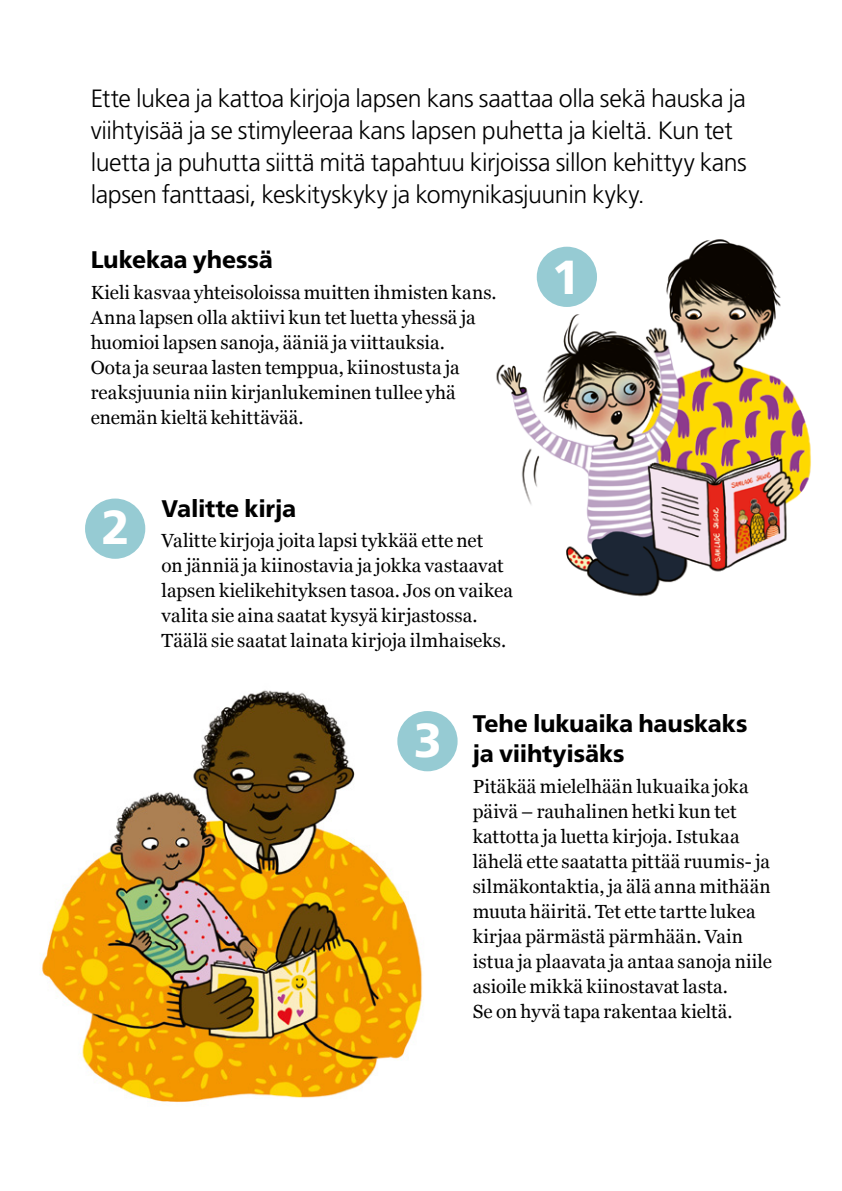
<style>
.page{position:relative;width:842px;height:1191px;background:#fff}
.page>*{position:absolute;margin:0;border:0;box-sizing:border-box;transform-origin:0 0}
.t1{font:800 47.8px "Frutiger SLLOTF";color:#fff}
.t2{font:300 25px/32px "Frutiger SLLOTF";letter-spacing:-.015em;color:#000}
.t3{font:800 24px/30px "Frutiger SLLOTF";letter-spacing:-.01em;color:#000}
.t4{font:19px/25px "Georgia";letter-spacing:.005em;color:#000}
</style>
<div class="page">
<img style="left:496px;top:239px;width:315px;height:358px">
<img style="left:41px;top:690px;width:406px;height:412px">
<div style="left:537px;top:247px;width:60px;height:60px;background:#96cbd3;border-radius:50%"></div>
<div style="left:85px;top:498px;width:60px;height:61px;background:#96cbd3;border-radius:50%"></div>
<div style="left:397px;top:711px;width:61px;height:60px;background:#96cbd3;border-radius:50%"></div>
<p class="t2" style="left:91px;top:82px;width:658px">Ette lukea ja kattoa kirjoja lapsen kans saattaa olla sekä hauska ja viihtyisää ja se stimyleeraa kans lapsen puhetta ja kieltä. Kun tet luetta ja puhutta siittä mitä tapahtuu kirjoissa sillon kehittyy kans lapsen fanttaasi, keskityskyky ja komynikasjuunin kyky.</p>
<p class="t3" style="left:91px;top:245px;width:184px">Lukekaa yhessä</p>
<p class="t4" style="left:91px;top:279px;width:407px">Kieli kasvaa yhteisoloissa muitten ihmisten kans.<br>Anna lapsen olla aktiivi kun tet luetta yhessä ja huomioi lapsen sanoja, ääniä ja viittauksia.<br>Oota ja seuraa lasten temppua, kiinostusta ja reaksjuunia niin kirjanlukeminen tullee yhä enemän kieltä kehittävää.</p>
<h1 class="t1" style="left:102px;top:499px;width:30px">2</h1>
<p class="t3" style="left:162px;top:493px;width:136px">Valitte kirja</p>
<p class="t4" style="left:162px;top:527px;width:353px">Valitte kirjoja joita lapsi tykkää ette net<br>on jänniä ja kiinostavia ja jokka vastaavat lapsen kielikehityksen tasoa. Jos on vaikea valita sie aina saatat kysyä kirjastossa.<br>Täälä sie saatat lainata kirjoja ilmhaiseks.</p>
<h1 class="t1" style="left:552px;top:248px;width:30px">1</h1>
<h1 class="t1" style="left:414px;top:711px;width:30px">3</h1>
<p class="t3" style="left:473px;top:708px;width:276px">Tehe lukuaika hauskaks ja viihtyisäks</p>
<p class="t4" style="left:473px;top:772px;width:301px">Pitäkää mielelhään lukuaika joka päivä – rauhalinen hetki kun tet kattotta ja luetta kirjoja. Istukaa lähelä ette saatatta pittää ruumis- ja silmäkontaktia, ja älä anna mithään muuta häiritä. Tet ette tartte lukea kirjaa pärmästä pärmhään. Vain istua ja plaavata ja antaa sanoja niile asioile mikkä kiinostavat lasta.<br>Se on hyvä tapa rakentaa kieltä.</p>
</div>
